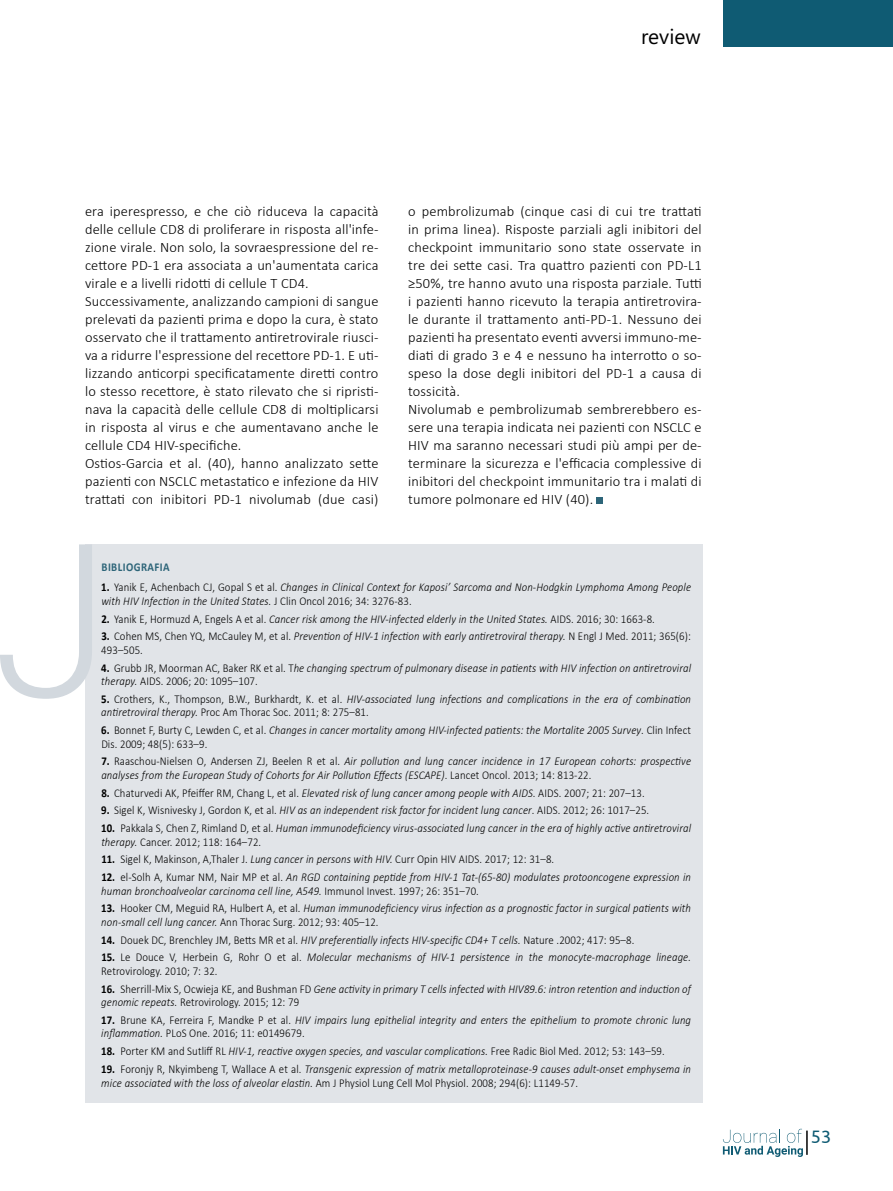
<style>
.page{position:relative;width:893px;height:1191px;background:#fff}
.page>*{position:absolute;margin:0;border:0;box-sizing:border-box;transform-origin:0 0}
.t1{font:21px "Segoe WP";color:#000}
.t2{font:18px "Ubuntu";color:#0f5b73}
.t3{font:300 14.4px/18px "Calibri";letter-spacing:.01em;color:#000;text-align:justify}
.t4{font:italic 300 12px/13.5px "Calibri";letter-spacing:.01em;color:#000;scale:.9 1}
.t5{font:300 12px/13.5px "Calibri";letter-spacing:.01em;color:#000;scale:.9 1}
.t6{font:700 12px "Calibri";letter-spacing:.04em;color:#2d6579;scale:.9 1}
.s1{font-weight:700;font-style:normal}
.s2{font-style:normal}
.s3{font-weight:700}
.s4{font-style:italic}
</style>
<div class="page">
<div style="left:723px;top:0;width:170px;height:47px;background:#0f5b73"></div>
<svg style="left:723px;top:1128px;width:80px;height:29px"></svg>
<hr style="left:806px;top:1130px;width:2px;height:24px;background:#000">
<div style="left:597px;top:497px;width:6px;height:7px;background:#2d6579"></div>
<div style="left:85px;top:544px;width:617px;height:559px;background:#e1e4e8"></div>
<svg style="left:0;top:544px;width:92px;height:155px"></svg>
<p class="t1" style="left:641px;top:22px;width:61px">review</p>
<p class="t3" style="left:85px;top:202px;width:295px">era iperespresso, e che ciò riduceva la capacità delle cellule CD8 di proliferare in risposta all'infe&shy;zione virale. Non solo, la sovraespressione del re&shy;cettore PD-1 era associata a un'aumentata carica virale e a livelli ridotti di cellule T CD4.</p>
<p class="t3" style="left:85px;top:292px;width:295px">Successivamente, analizzando campioni di sangue prelevati da pazienti prima e dopo la cura, è stato osservato che il trattamento antiretrovirale riusci&shy;va a ridurre l'espressione del recettore PD-1. E uti&shy;lizzando anticorpi specificatamente diretti contro lo stesso recettore, è stato rilevato che si ripristi&shy;nava la capacità delle cellule CD8 di moltiplicarsi in risposta al virus e che aumentavano anche le cellule CD4 HIV-specifiche.</p>
<p class="t3" style="left:85px;top:454px;width:295px">Ostios-Garcia et al. (40), hanno analizzato sette pazienti con NSCLC metastatico e infezione da HIV trattati con inibitori PD-1 nivolumab (due casi)</p>
<p class="t3" style="left:408px;top:202px;width:295px">o pembrolizumab (cinque casi di cui tre trattati in prima linea). Risposte parziali agli inibitori del checkpoint immunitario sono state osservate in tre dei sette casi. Tra quattro pazienti con PD-L1 ≥50%, tre hanno avuto una risposta parziale. Tutti i pazienti hanno ricevuto la terapia antiretrovira&shy;le durante il trattamento anti-PD-1. Nessuno dei pazienti ha presentato eventi avversi immuno-me&shy;diati di grado 3 e 4 e nessuno ha interrotto o so&shy;speso la dose degli inibitori del PD-1 a causa di tossicità.</p>
<p class="t3" style="left:408px;top:400px;width:295px">Nivolumab e pembrolizumab sembrerebbero es&shy;sere una terapia indicata nei pazienti con NSCLC e HIV ma saranno necessari studi più ampi per de&shy;terminare la sicurezza e l'efficacia complessive di inibitori del checkpoint immunitario tra i malati di tumore polmonare ed HIV (40).</p>
<p class="t6" style="left:102px;top:559px;width:77px">BIBLIOGRAFIA</p>
<p class="t4" style="left:101px;top:580px;width:657px"><span class="s1">1.</span> <span class="s2">Yanik E, Achenbach CJ, Gopal S et al.</span> Changes in Clinical Context for Kaposi’ Sarcoma and Non-Hodgkin Lymphoma Among People with HIV Infection in the United States. <span class="s2">J Clin Oncol 2016; 34: 3276-83.</span></p>
<p class="t4" style="left:101px;top:611px;width:617px"><span class="s1">2.</span> <span class="s2">Yanik E, Hormuzd A, Engels A et al.</span> Cancer risk among the HIV-infected elderly in the United States. <span class="s2">AIDS. 2016; 30: 1663-8.</span></p>
<p class="t5" style="left:101px;top:629px;width:657px"><span class="s3">3.</span> Cohen MS, Chen YQ, McCauley M, et al. <span class="s4">Prevention of HIV-1 infection with early antiretroviral therapy.</span> N Engl J Med. 2011; 365(6):<br>493–505.</p>
<p class="t4" style="left:101px;top:660px;width:657px"><span class="s1">4.</span> <span class="s2">Grubb JR, Moorman AC, Baker RK et al. T</span>he changing spectrum of pulmonary disease in patients with HIV infection on antiretroviral therapy. <span class="s2">AIDS. 2006; 20: 1095–107.</span></p>
<p class="t4" style="left:101px;top:692px;width:657px"><span class="s1">5.</span> <span class="s2">Crothers, K., Thompson, B.W., Burkhardt, K. et al.</span> HIV-associated lung infections and complications in the era of combination antiretroviral therapy. <span class="s2">Proc Am Thorac Soc. 2011; 8: 275–81.</span></p>
<p class="t4" style="left:101px;top:723px;width:657px"><span class="s1">6.</span> <span class="s2">Bonnet F, Burty C, Lewden C, et al.</span> Changes in cancer mortality among HIV-infected patients: the Mortalite 2005 Survey<span class="s2">. Clin Infect<br>Dis. 2009; 48(5): 633–9.</span></p>
<p class="t4" style="left:101px;top:754px;width:657px"><span class="s1">7.</span> <span class="s2">Raaschou-Nielsen O, Andersen ZJ, Beelen R et al.</span> Air pollution and lung cancer incidence in 17 European cohorts: prospective analyses from the European Study of Cohorts for Air Pollution Effects (ESCAPE)<span class="s2">. Lancet Oncol. 2013; 14: 813-22.</span></p>
<p class="t5" style="left:101px;top:785px;width:605px"><span class="s3">8.</span> Chaturvedi AK, Pfeiffer RM, Chang L, et al. <span class="s4">Elevated risk of lung cancer among people with AIDS</span>. AIDS. 2007; 21: 207–13.</p>
<p class="t5" style="left:101px;top:803px;width:610px"><span class="s3">9.</span> Sigel K, Wisnivesky J, Gordon K, et al. <span class="s4">HIV as an independent risk factor for incident lung cancer</span>. AIDS. 2012; 26: 1017–25.</p>
<p class="t4" style="left:101px;top:821px;width:657px"><span class="s1">10.</span> <span class="s2">Pakkala S, Chen Z, Rimland D, et al.</span> Human immunodeficiency virus-associated lung cancer in the era of highly active antiretroviral therapy. <span class="s2">Cancer. 2012; 118: 164–72.</span></p>
<p class="t5" style="left:101px;top:852px;width:505px"><span class="s3">11.</span> Sigel K, Makinson, A,Thaler J. <span class="s4">Lung cancer in persons with HIV.</span> Curr Opin HIV AIDS. 2017; 12: 31–8.</p>
<p class="t4" style="left:101px;top:870px;width:657px"><span class="s1">12.</span> <span class="s2">el-Solh A, Kumar NM, Nair MP et al.</span> An RGD containing peptide from HIV-1 Tat-(65-80) modulates protooncogene expression in human bronchoalveolar carcinoma cell line, A549. <span class="s2">Immunol Invest. 1997; 26: 351–70.</span></p>
<p class="t4" style="left:101px;top:901px;width:657px"><span class="s1">13.</span> <span class="s2">Hooker CM, Meguid RA, Hulbert A, et al.</span> Human immunodeficiency virus infection as a prognostic factor in surgical patients with non-small cell lung cancer. <span class="s2">Ann Thorac Surg. 2012; 93: 405–12.</span></p>
<p class="t5" style="left:101px;top:932px;width:594px"><span class="s3">14.</span> Douek DC, Brenchley JM, Betts MR et al. <span class="s4">HIV preferentially infects HIV-specific CD4+ T cells.</span> Nature .2002; 417: 95–8.</p>
<p class="t4" style="left:101px;top:950px;width:657px"><span class="s1">15.</span> <span class="s2">Le Douce V, Herbein G, Rohr O et al.</span> Molecular mechanisms of HIV-1 persistence in the monocyte-macrophage lineage.<br><span class="s2">Retrovirology. 2010; 7: 32.</span></p>
<p class="t4" style="left:101px;top:981px;width:657px"><span class="s1">16.</span> <span class="s2">Sherrill-Mix S, Ocwieja KE, and Bushman FD</span> Gene activity in primary T cells infected with HIV89.6: intron retention and induction of genomic repeats. <span class="s2">Retrovirology. 2015; 12: 79</span></p>
<p class="t4" style="left:101px;top:1013px;width:657px"><span class="s1">17.</span> <span class="s2">Brune KA, Ferreira F, Mandke P et al.</span> HIV impairs lung epithelial integrity and enters the epithelium to promote chronic lung inflammation. <span class="s2">PLoS One. 2016; 11: e0149679.</span></p>
<p class="t4" style="left:101px;top:1044px;width:628px"><span class="s1">18.</span> <span class="s2">Porter KM and Sutliff RL</span> HIV-1, reactive oxygen species, and vascular complications. <span class="s2">Free Radic Biol Med. 2012; 53: 143–59.</span></p>
<p class="t4" style="left:101px;top:1062px;width:657px"><span class="s1">19.</span> <span class="s2">Foronjy R, Nkyimbeng T, Wallace A et al.</span> Transgenic expression of matrix metalloproteinase-9 causes adult-onset emphysema in mice associated with the loss of alveolar elastin. <span class="s2">Am J Physiol Lung Cell Mol Physiol. 2008; 294(6): L1149-57.</span></p>
<h2 class="t2" style="left:811px;top:1125px;width:22px">53</h2>
</div>
